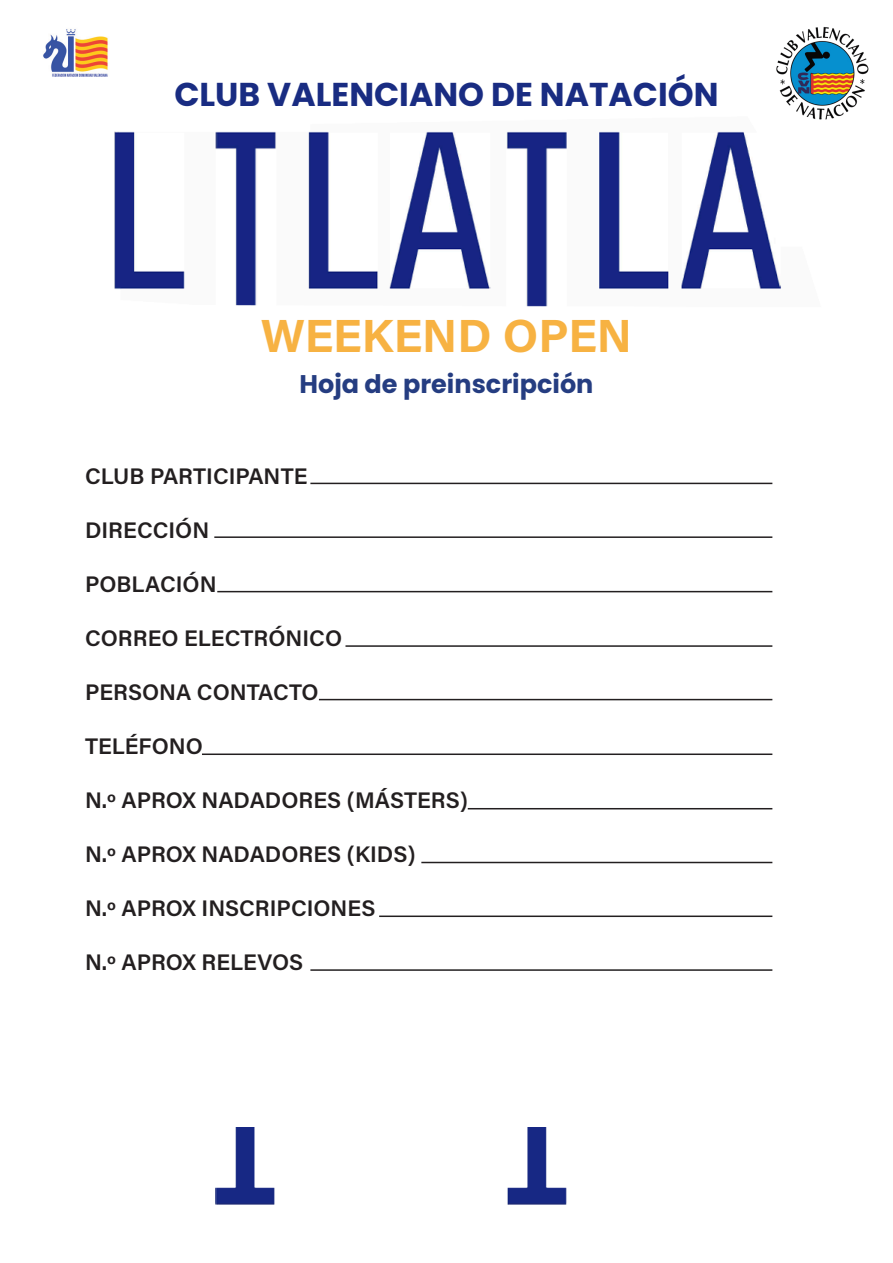
<style>
.page{position:relative;width:893px;height:1263px;background:#fff}
.page>*{position:absolute;margin:0;border:0;box-sizing:border-box;transform-origin:0 0}
.t1{font:700 46.5px "Acumin Pro";letter-spacing:-.005em;color:#f7b242}
.t2{font:700 33px "Poppins";color:#192c82}
.t3{font:700 25.5px "Poppins";color:#253d81}
.t4{font:600 22.5px "Acumin Pro";color:#231f20}
</style>
<div class="page">
<img style="left:43px;top:29px;width:65px;height:48px">
<img style="left:216px;top:1127px;width:351px;height:77px">
<img style="left:114px;top:131px;width:667px;height:176px">
<img style="left:776px;top:27px;width:93px;height:93px">
<hr style="left:310px;top:483px;width:462px;height:1px;background:#231f20">
<hr style="left:214px;top:536px;width:558px;height:2px;background:#231f20">
<hr style="left:217px;top:591px;width:555px;height:1px;background:#231f20">
<hr style="left:345px;top:645px;width:427px;height:2px;background:#231f20">
<hr style="left:319px;top:699px;width:453px;height:1px;background:#231f20">
<hr style="left:202px;top:753px;width:570px;height:2px;background:#231f20">
<hr style="left:468px;top:808px;width:304px;height:1px;background:#231f20">
<hr style="left:421px;top:862px;width:351px;height:1px;background:#231f20">
<hr style="left:379px;top:915px;width:393px;height:2px;background:#231f20">
<hr style="left:310px;top:969px;width:462px;height:2px;background:#231f20">
<p class="t2" style="left:174px;top:75px;width:546px">CLUB VALENCIANO DE NATACIÓN</p>
<p class="t1" style="left:261px;top:303px;width:373px">WEEKEND OPEN</p>
<p class="t3" style="left:299px;top:370px;width:295px">Hoja de preinscripción</p>
<p class="t4" style="left:85px;top:461px;width:224px">CLUB PARTICIPANTE</p>
<p class="t4" style="left:85px;top:515px;width:126px">DIRECCIÓN</p>
<p class="t4" style="left:85px;top:569px;width:133px">POBLACIÓN</p>
<p class="t4" style="left:85px;top:623px;width:259px">CORREO ELECTRÓNICO</p>
<p class="t4" style="left:85px;top:677px;width:235px">PERSONA CONTACTO</p>
<p class="t4" style="left:85px;top:731px;width:119px">TELÉFONO</p>
<p class="t4" style="left:85px;top:785px;width:384px">N.º APROX NADADORES (MÁSTERS)</p>
<p class="t4" style="left:85px;top:839px;width:332px">N.º APROX NADADORES (KIDS)</p>
<p class="t4" style="left:85px;top:893px;width:292px">N.º APROX INSCRIPCIONES</p>
<p class="t4" style="left:85px;top:947px;width:220px">N.º APROX RELEVOS</p>
</div>
